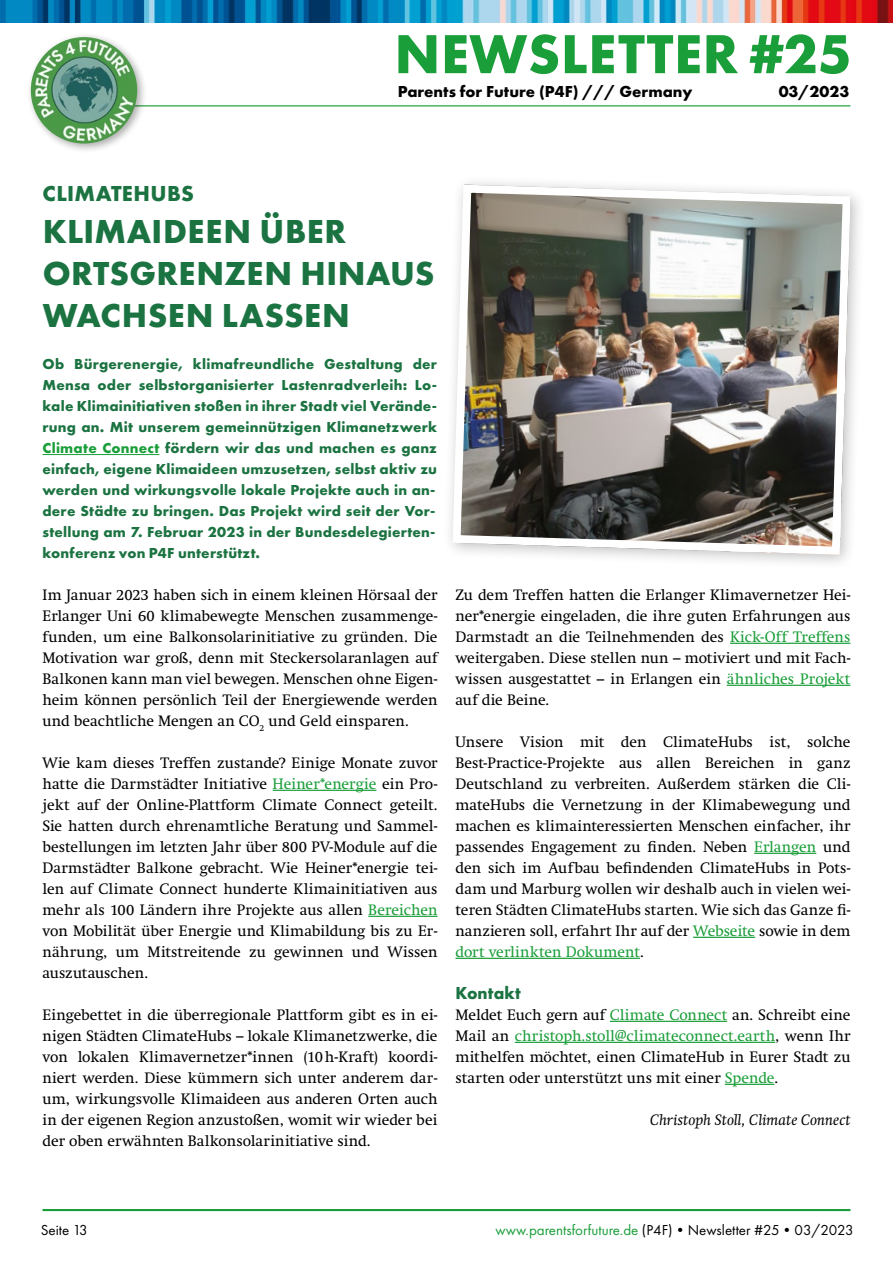
<style>
.page{position:relative;width:893px;height:1263px;background:#fff}
.page>*{position:absolute;margin:0;border:0;box-sizing:border-box;transform-origin:0 0}
.t1{font:700 57px "Futura PT";letter-spacing:.01em;color:#1a9e39}
.t2{font:700 34.5px/42px "Futura PT";letter-spacing:.015em;color:#1b7341}
.t3{font:700 22.5px "Futura PT";letter-spacing:.015em;color:#1b7341}
.t4{font:700 18px "Futura PT";letter-spacing:.01em;color:#1b7341;scale:.96 1}
.t5{font:700 16.5px "Futura PT";color:#000}
.t6{font:15px/21px "Swift";letter-spacing:.005em;color:#000;text-align:justify}
.t7{font:700 15px/21px "Futura PT";letter-spacing:.015em;color:#1b7341;text-align:justify}
.t8{font:15px "Futura PT";color:#000}
.t9{font:italic 15px "Swift";letter-spacing:.015em;color:#000}
.s1{color:#1a9e39}
</style>
<div class="page">
<img style="left:0;top:0;width:893px;height:22px">
<hr style="left:43px;top:105px;width:807px;height:1px;background:#1a9e39">
<div style="left:26px;top:32px;width:122px;height:122px;background:#000;opacity:.33"></div>
<img style="left:31px;top:37px;width:106px;height:107px;border-radius:53px">
<hr style="left:43px;top:1209px;width:807px;height:2px;background:#1a9e39">
<hr style="left:43px;top:454px;width:116px;height:1px;background:#1a9e39">
<hr style="left:273px;top:790px;width:103px;height:1px;background:#1a9e39">
<hr style="left:368px;top:916px;width:69px;height:1px;background:#1a9e39">
<hr style="left:730px;top:643px;width:120px;height:1px;background:#1a9e39">
<hr style="left:727px;top:685px;width:123px;height:1px;background:#1a9e39">
<hr style="left:754px;top:853px;width:62px;height:1px;background:#1a9e39">
<hr style="left:693px;top:937px;width:62px;height:1px;background:#1a9e39">
<hr style="left:455px;top:958px;width:185px;height:1px;background:#1a9e39">
<hr style="left:610px;top:1021px;width:117px;height:1px;background:#1a9e39">
<hr style="left:515px;top:1042px;width:260px;height:1px;background:#1a9e39">
<hr style="left:725px;top:1084px;width:49px;height:1px;background:#1a9e39">
<div style="left:442px;top:174px;width:425px;height:396px;background:#000;opacity:.25"></div>
<img style="left:453px;top:185px;width:398px;height:370px">
<div style="left:453px;top:185px;width:397px;height:369px;border:8px solid #fff;border-radius:11px"></div>
<h1 class="t1" style="left:394px;top:17px;width:459px">NEWSLETTER #25</h1>
<p class="t5" style="left:398px;top:81px;width:296px">Parents for Future (P4F) /// Germany</p>
<p class="t5" style="left:779px;top:81px;width:72px">03/2023</p>
<h3 class="t3" style="left:43px;top:179px;width:153px">CLIMATEHUBS</h3>
<h2 class="t2" style="left:43px;top:210px;width:393px">KLIMAIDEEN ÜBER<br>ORTSGRENZEN HINAUS<br>WACHSEN LASSEN</h2>
<p class="t7" style="left:43px;top:353px;width:396px">Ob Bürgerenergie, klimafreundliche Gestaltung der Mensa oder selbstorganisierter Lastenradverleih: Lo&shy;kale Klimainitiativen stoßen in ihrer Stadt viel Verände&shy;rung an. Mit unserem gemeinnützigen Klimanetzwerk <span class="s1">Climate Connect</span> fördern wir das und machen es ganz einfach, eigene Klimaideen umzusetzen, selbst aktiv zu werden und wirkungsvolle lokale Projekte auch in an&shy;dere Städte zu bringen. Das Projekt wird seit der Vor&shy;stellung am 7. Februar 2023 in der Bundesdelegierten&shy;konferenz von P4F unterstützt.</p>
<p class="t6" style="left:43px;top:584px;width:396px">Im Januar 2023 haben sich in einem kleinen Hörsaal der Erlanger Uni 60 klimabewegte Menschen zusammenge&shy;funden, um eine Balkonsolarinitiative zu gründen. Die Motivation war groß, denn mit Steckersolaranlagen auf Balkonen kann man viel bewegen. Menschen ohne Eigen&shy;heim können persönlich Teil der Energiewende werden und beachtliche Mengen an CO<sub>2</sub> und Geld einsparen.</p>
<p class="t6" style="left:43px;top:752px;width:396px">Wie kam dieses Treffen zustande? Einige Monate zuvor hatte die Darmstädter Initiative <span class="s1">Heiner*energie</span> ein Pro&shy;jekt auf der Online-Plattform Climate Connect geteilt.<br>Sie hatten durch ehrenamtliche Beratung und Sammel&shy;bestellungen im letzten Jahr über 800 PV-Module auf die Darmstädter Balkone gebracht. Wie Heiner*energie tei&shy;len auf Climate Connect hunderte Klimainitiativen aus mehr als 100 Ländern ihre Projekte aus allen <span class="s1">Bereichen </span>von Mobilität über Energie und Klimabildung bis zu Er&shy;nährung, um Mitstreitende zu gewinnen und Wissen auszutauschen.</p>
<p class="t6" style="left:43px;top:1004px;width:396px">Eingebettet in die überregionale Plattform gibt es in ei&shy;nigen Städten ClimateHubs – lokale Klimanetzwerke, die von lokalen Klimavernetzer*innen (10h-Kraft) koordi&shy;niert werden. Diese kümmern sich unter anderem dar&shy;um, wirkungsvolle Klimaideen aus anderen Orten auch in der eigenen Region anzustoßen, womit wir wieder bei der oben erwähnten Balkonsolarinitiative sind.</p>
<p class="t6" style="left:455px;top:584px;width:396px">Zu dem Treffen hatten die Erlanger Klimavernetzer Hei&shy;ner*energie eingeladen, die ihre guten Erfahrungen aus Darmstadt an die Teilnehmenden des <span class="s1">Kick-Off Treffens </span>weitergaben. Diese stellen nun – motiviert und mit Fach&shy;wissen ausgestattet – in Erlangen ein <span class="s1">ähnliches Projekt </span>auf die Beine.</p>
<p class="t6" style="left:455px;top:731px;width:396px">Unsere Vision mit den ClimateHubs ist, solche Best-Practice-Projekte aus allen Bereichen in ganz Deutschland zu verbreiten. Außerdem stärken die Cli&shy;mateHubs die Vernetzung in der Klimabewegung und machen es klimainteressierten Menschen einfacher, ihr passendes Engagement zu finden. Neben <span class="s1">Erlangen</span> und den sich im Aufbau befindenden ClimateHubs in Pots&shy;dam und Marburg wollen wir deshalb auch in vielen wei&shy;teren Städten ClimateHubs starten. Wie sich das Ganze fi&shy;nanzieren soll, erfahrt Ihr auf der <span class="s1">Webseite</span> sowie in dem <span class="s1">dort verlinkten Dokument</span>.</p>
<p class="t4" style="left:455px;top:981px;width:70px">Kontakt</p>
<p class="t6" style="left:455px;top:1004px;width:396px">Meldet Euch gern auf <span class="s1">Climate Connect</span> an. Schreibt eine Mail an <span class="s1">christoph.stoll@climateconnect.earth</span>, wenn Ihr mithelfen möchtet, einen ClimateHub in Eurer Stadt zu starten oder unterstützt uns mit einer <span class="s1">Spende</span>.</p>
<p class="t9" style="left:650px;top:1111px;width:202px">Christoph Stoll, Climate Connect</p>
<p class="t8" style="left:41px;top:1221px;width:49px">Seite 13</p>
<p class="t8" style="left:496px;top:1221px;width:360px"><span class="s1">www.parentsforfuture.de</span> (P4F)•Newsletter #25•03/2023</p>
</div>
